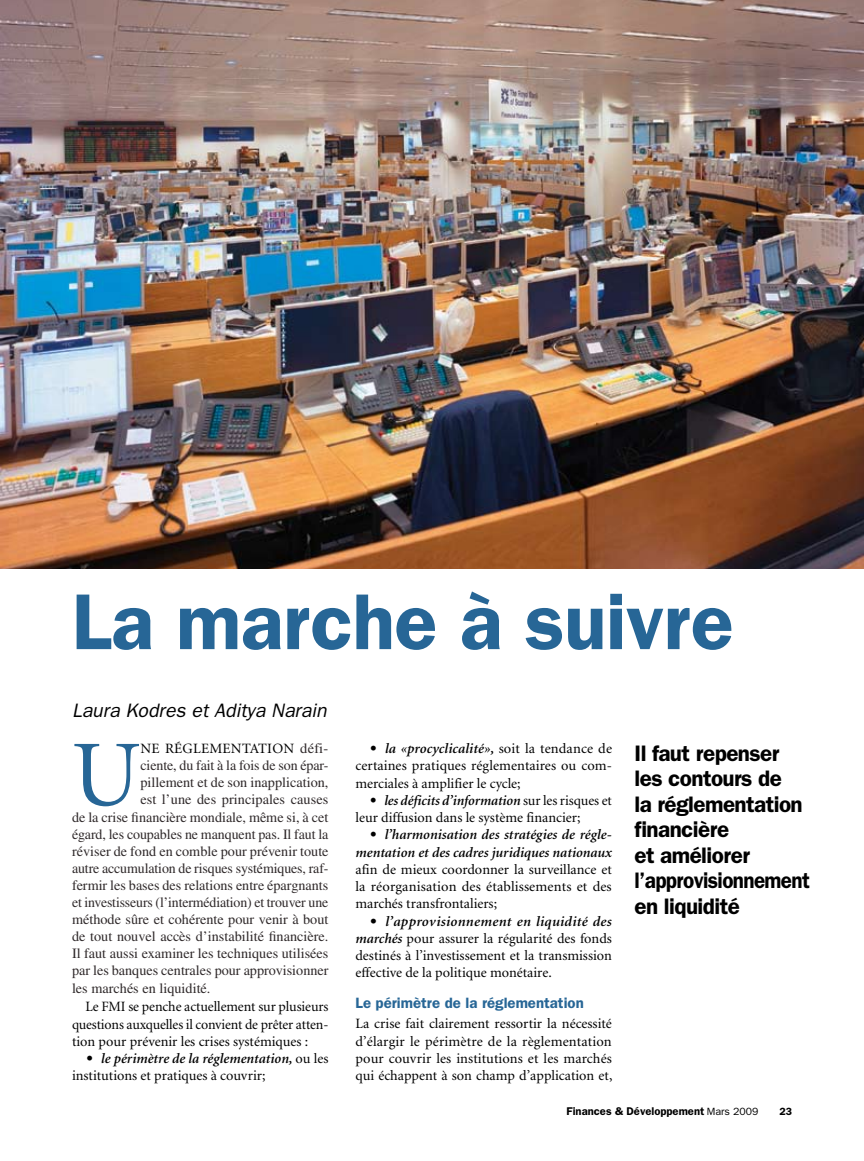
<style>
.page{position:relative;width:864px;height:1161px;background:#fff}
.page>*{position:absolute;margin:0;border:0;box-sizing:border-box;transform-origin:0 0}
.t1{font:93.9px "Minion";color:#276696}
.t2{font:600 79.5px "Franklin Gothic";letter-spacing:-.01em;color:#276696}
.t3{font:600 22.5px/25.5px "Franklin Gothic";letter-spacing:-.025em;color:#000}
.t4{font:italic 19.5px "Franklin Gothic";color:#000}
.t5{font:600 15px "Franklin Gothic";color:#276696}
.t6{font:14.25px/17.2px "Minion";color:#000;text-align:justify}
.t7{font:14.25px "Times";color:#2f292a}
.t8{font:italic 600 14.25px/17.2px "Minion";color:#000;text-align:right}
.t9{font:600 11.25px "Franklin Gothic";color:#000}
.t10{font:600 10.5px "Franklin Gothic";color:#000}
.s1{font-family:"Franklin Gothic"}
.s2{font-weight:600;font-style:italic}
.s3{font-family:"Franklin Gothic";font-weight:400;font-style:normal}
.s4{font-weight:400;font-size:10.5px}
</style>
<div class="page">
<img style="left:0;top:0;width:864px;height:568px">
<h2 class="t2" style="left:72px;top:575px;width:663px">La marche à suivre</h2>
<h3 class="t4" style="left:72px;top:699px;width:256px">Laura Kodres et Aditya Narain</h3>
<h1 class="t1" style="left:72px;top:729px;width:70px">U</h1>
<p class="t6" style="left:140px;top:741px;width:35px">ne réglementation</p>
<p class="t7" style="left:300px;top:740px;width:30px">défi-</p>
<p class="t7" style="left:140px;top:757px;width:190px">ciente, du fait à la fois de son épar-</p>
<p class="t7" style="left:140px;top:775px;width:190px">pillement et de son inapplication,</p>
<p class="t7" style="left:140px;top:792px;width:189px">est l’une des principales causes</p>
<p class="t7" style="left:72px;top:809px;width:258px">de la crise financière mondiale, même si, à cet</p>
<p class="t7" style="left:72px;top:826px;width:258px">égard, les coupables ne manquent pas. Il faut la</p>
<p class="t7" style="left:72px;top:843px;width:258px">réviser de fond en comble pour prévenir toute</p>
<p class="t7" style="left:72px;top:860px;width:258px">autre accumulation de risques systémiques, raf-</p>
<p class="t7" style="left:72px;top:877px;width:258px">fermir les bases des relations entre épargnants</p>
<p class="t7" style="left:72px;top:894px;width:258px">et investisseurs (l’intermédiation) et trouver une</p>
<p class="t7" style="left:72px;top:911px;width:258px">méthode sûre et cohérente pour venir à bout</p>
<p class="t7" style="left:72px;top:928px;width:258px">de tout nouvel accès d’instabilité financière.</p>
<p class="t7" style="left:72px;top:946px;width:258px">Il faut aussi examiner les techniques utilisées</p>
<p class="t7" style="left:72px;top:963px;width:258px">par les banques centrales pour approvisionner</p>
<p class="t7" style="left:72px;top:980px;width:140px">les marchés en liquidité.</p>
<p class="t6" style="left:72px;top:999px;width:258px;text-indent:14px">Le FMI se penche actuellement sur plusieurs questions auxquelles il convient de prêter atten&shy;tion pour prévenir les crises systémiques :</p>
<p class="t6" style="left:72px;top:1050px;width:258px;text-indent:14px"><span class="s1">•</span> <span class="s2">le périmètre de la réglementation,</span> ou les institutions et pratiques à couvrir;</p>
<p class="t6" style="left:356px;top:741px;width:258px;text-indent:14px"><span class="s1">•</span> <span class="s2">la «procyclicalité»,</span> soit la tendance de certaines pratiques réglementaires ou com&shy;merciales à amplifier le cycle;</p>
<p class="t6" style="left:356px;top:792px;width:258px;text-indent:14px"><span class="s1">•</span> <span class="s2">les déficits d’information</span> sur les risques et leur diffusion dans le système financier;</p>
<p class="t8" style="left:356px;top:827px;width:258px"><span class="s3">•</span> l’harmonisation des stratégies de régle&shy;mentation et des cadres juridiques nationaux</p>
<p class="t6" style="left:356px;top:861px;width:258px">afin de mieux coordonner la surveillance et la réorganisation des établissements et des marchés transfrontaliers;</p>
<p class="t6" style="left:356px;top:913px;width:258px;text-indent:14px"><span class="s1">•</span> <span class="s2">l’approvisionnement en liquidité des marchés</span> pour assurer la régularité des fonds destinés à l’investissement et la transmission effective de la politique monétaire.</p>
<p class="t5" style="left:356px;top:994px;width:230px">Le périmètre de la réglementation</p>
<p class="t6" style="left:356px;top:1016px;width:258px">La crise fait clairement ressortir la nécessité d’élargir le périmètre de la règlementation pour couvrir les institutions et les marchés qui échappent à son champ d’application et,</p>
<h3 class="t3" style="left:634px;top:740px;width:177px">Il faut repenser les contours de<br>la réglementation financière<br>et améliorer l’approvisionnement en liquidité</h3>
<p class="t9" style="left:567px;top:1105px;width:193px">Finances &amp; Développement <span class="s4">Mars 2009</span></p>
<p class="t10" style="left:779px;top:1106px;width:14px">23</p>
</div>
